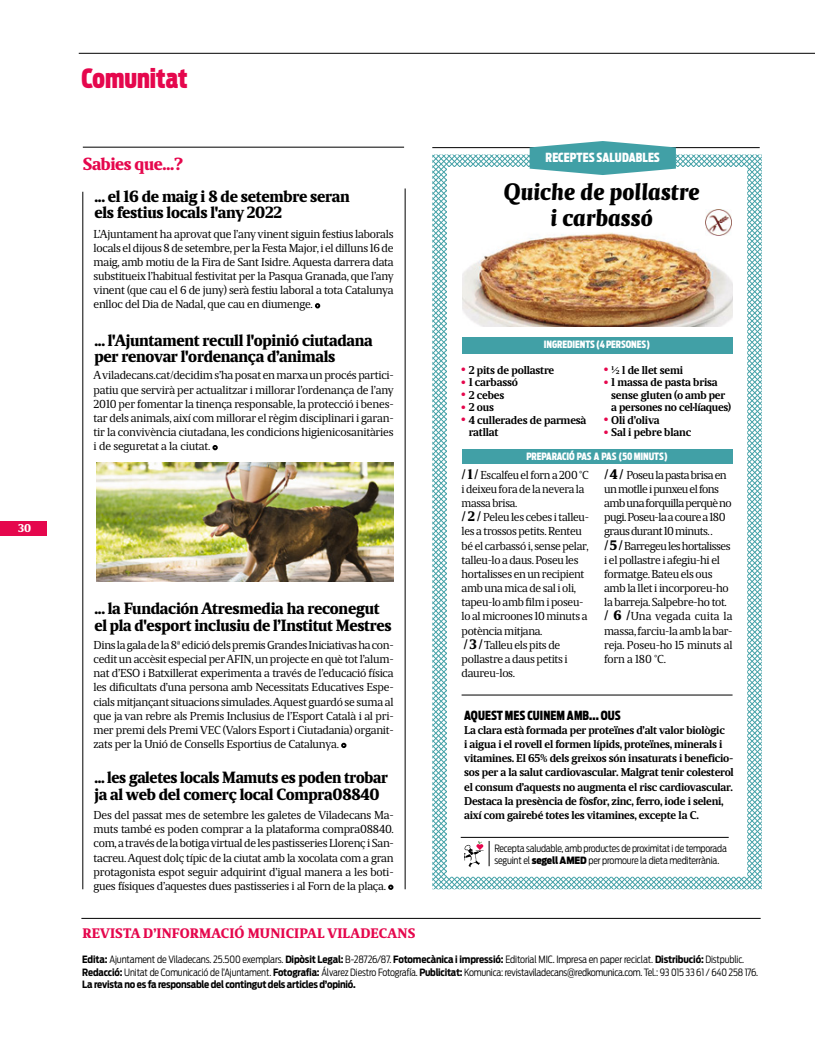
<style>
.page{position:relative;width:815px;height:1053px;background:#fff}
.page>*{position:absolute;margin:0;border:0;box-sizing:border-box;transform-origin:0 0}
.t1{font:900 26.25px "Antenna Extra Cond";color:#e5074d}
.t2{font:italic 900 23.75px/26.2px "Maga";letter-spacing:.01em;color:#000;text-align:center}
.t3{font:900 17.5px "Maga";letter-spacing:-.02em;color:#e5074d}
.t4{font:900 16.25px/16.2px "Maga";letter-spacing:-.015em;color:#000}
.t5{font:900 13.75px "Maga";letter-spacing:.01em;color:#e5074d}
.t6{font:900 12.5px "Antenna Extra Cond";letter-spacing:.005em;color:#000}
.t7{font:900 12.5px "Antenna Extra Cond";letter-spacing:.01em;color:#fff}
.t8{font:11.5px/14.1px "Maga";letter-spacing:-.025em;color:#000;text-align:justify}
.t9{font:700 11.25px/14.1px "Maga";letter-spacing:-.02em;color:#000}
.t10{font:900 11.25px "Maga";color:#fff}
.t11{font:300 10px/12.5px "Antenna Cond";letter-spacing:-.02em;color:#000}
.t12{font:900 10px "Antenna Extra Cond";letter-spacing:-.005em;color:#fff}
.s1{font-weight:900;font-size:13.75px}
.s2{font-weight:900}
.s3{font-weight:700}
</style>
<div class="page">
<div style="left:0;top:521px;width:46px;height:14px;background:#e5074d"></div>
<hr style="left:79px;top:53px;width:736px;height:1px;background:#000">
<hr style="left:81px;top:918px;width:680px;height:1px;background:#000">
<hr style="left:83px;top:147px;width:321px;height:1px;background:#000">
<hr style="left:83px;top:192px;width:1px;height:697px;background:#000">
<hr style="left:405px;top:188px;width:1px;height:701px;background:#000">
<svg style="left:315px;top:303px;width:5px;height:5px"></svg>
<svg style="left:212px;top:445px;width:6px;height:5px"></svg>
<hr style="left:432px;top:147px;width:328px;height:1px;background:#000">
<svg style="left:432px;top:154px;width:330px;height:500px"></svg>
<svg style="left:432px;top:654px;width:330px;height:235px"></svg>
<svg style="left:530px;top:141px;width:146px;height:34px"></svg>
<div style="left:462px;top:449px;width:271px;height:14px;background:#41a0a6"></div>
<div style="left:462px;top:337px;width:271px;height:16px;background:#41a0a6"></div>
<hr style="left:462px;top:694px;width:271px;height:1px;background:#000">
<hr style="left:461px;top:837px;width:268px;height:1px;background:#000">
<svg style="left:464px;top:840px;width:26px;height:27px"></svg>
<img style="left:462px;top:233px;width:270px;height:93px">
<img style="left:705px;top:210px;width:26px;height:26px">
<svg style="left:341px;top:742px;width:5px;height:6px"></svg>
<svg style="left:388px;top:884px;width:5px;height:5px"></svg>
<img style="left:96px;top:462px;width:298px;height:119px">
<p class="t10" style="left:-2px;top:522px;width:34px">921 3018</p>
<h1 class="t1" style="left:81px;top:64px;width:108px">Comunitat</h1>
<h3 class="t3" style="left:83px;top:154px;width:102px">Sabies que…?</h3>
<h3 class="t4" style="left:94px;top:188px;width:257px">... el 16 de maig i 8 de setembre seran els festius locals l'any 2022</h3>
<p class="t8" style="left:94px;top:226px;width:302px">L’Ajuntament ha aprovat que l’any vinent siguin festius laborals locals el dijous 8 de setembre, per la Festa Major, i el dilluns 16 de maig, amb motiu de la Fira de Sant Isidre. Aquesta darrera data substitueix l’habitual festivitat per la Pasqua Granada, que l’any vinent (que cau el 6 de juny) serà festiu laboral a tota Catalunya enlloc del Dia de Nadal, que cau en diumenge.</p>
<h3 class="t4" style="left:94px;top:332px;width:280px">... l'Ajuntament recull l'opinió ciutadana per renovar l'ordenança d’animals</h3>
<p class="t8" style="left:94px;top:368px;width:302px">A viladecans.cat/decidim s’ha posat en marxa un procés partici&shy;patiu que servirà per actualitzar i millorar l’ordenança de l’any 2010 per fomentar la tinença responsable, la protecció i benes&shy;tar dels animals, així com millorar el règim disciplinari i garan&shy;tir la convivència ciutadana, les condicions higienicosanitàries i de seguretat a la ciutat.</p>
<h3 class="t4" style="left:94px;top:600px;width:299px">... la Fundación Atresmedia ha reconegut el pla d'esport inclusiu de l’Institut Mestres</h3>
<p class="t8" style="left:94px;top:637px;width:302px">Dins la gala de la 8ª edició dels premis Grandes Iniciativas ha con&shy;cedit un accèsit especial per AFIN, un projecte en què tot l’alum&shy;nat d’ESO i Batxillerat experimenta a través de l’educació física les dificultats d’una persona amb Necessitats Educatives Espe&shy;cials mitjançant situacions simulades. Aquest guardó se suma al que ja van rebre als Premis Inclusius de l’Esport Català i al pri&shy;mer premi dels Premi VEC (Valors Esport i Ciutadania) organit&shy;zats per la Unió de Consells Esportius de Catalunya.</p>
<h3 class="t4" style="left:94px;top:769px;width:295px">... les galetes locals Mamuts es poden trobar ja al web del comerç local Compra08840</h3>
<p class="t8" style="left:94px;top:808px;width:302px">Des del passat mes de setembre les galetes de Viladecans Ma&shy;muts també es poden comprar a la plataforma compra08840. com, a través de la botiga virtual de les pastisseries Llorenç i San&shy;tacreu. Aquest dolç típic de la ciutat amb la xocolata com a gran protagonista espot seguir adquirint d’igual manera a les boti&shy;gues físiques d’aquestes dues pastisseries i al Forn de la plaça.</p>
<p class="t7" style="left:546px;top:150px;width:116px">RECEPTES SALUDABLES</p>
<h2 class="t2" style="left:503px;top:179px;width:198px">Quiche de pollastre i carbassó</h2>
<p class="t12" style="left:544px;top:338px;width:108px">INGREDIENTS (4 PERSONES)</p>
<p class="t9" style="left:462px;top:363px;width:94px"><sup>●</sup> 2 pits de pollastre</p>
<p class="t9" style="left:462px;top:375px;width:58px"><sup>●</sup> 1 carbassó</p>
<p class="t9" style="left:462px;top:388px;width:44px"><sup>●</sup> 2 cebes</p>
<p class="t9" style="left:462px;top:400px;width:34px"><sup>●</sup> 2 ous</p>
<p class="t9" style="left:469px;top:413px;width:119px;line-height:12.5px;text-indent:-7px"><sup>●</sup> 4 cullerades de parmesà ratllat</p>
<p class="t9" style="left:604px;top:363px;width:80px"><sup>●</sup> ½ l de llet semi</p>
<p class="t9" style="left:611px;top:376px;width:122px;line-height:12.5px;text-indent:-7px"><sup>●</sup> 1 massa de pasta brisa sense gluten (o amb per a persones no cel·líaques)</p>
<p class="t9" style="left:604px;top:413px;width:57px"><sup>●</sup> Oli d’oliva</p>
<p class="t9" style="left:604px;top:425px;width:89px"><sup>●</sup> Sal i pebre blanc</p>
<p class="t12" style="left:526px;top:451px;width:143px">PREPARACIÓ PAS A PAS (50 MINUTS)</p>
<p class="t8" style="left:462px;top:467px;width:129px;text-align:left"><span class="s1">/ 1 /</span> Escalfeu el forn a 200 °C i deixeu fora de la nevera la massa brisa.<br><span class="s1">/ 2 /</span> Peleu les cebes i talleu&shy;les a trossos petits. Renteu bé el carbassó i, sense pelar, talleu-lo a daus. Poseu les hortalisses en un recipient amb una mica de sal i oli, tapeu-lo amb film i poseu&shy;lo al microones 10 minuts a potència mitjana.<br><span class="s1">/ 3 /</span> Talleu els pits de pollastre a daus petits i daureu-los.</p>
<p class="t8" style="left:604px;top:467px;width:130px;text-align:left"><span class="s1">/ 4 /</span> Poseu la pasta brisa en un motlle i punxeu el fons amb una forquilla perquè no pugi. Poseu-la a coure a 180 graus durant 10 minuts. .<br><span class="s1">/ 5 /</span> Barregeu les hortalisses i el pollastre i afegiu-hi el formatge. Bateu els ous amb la llet i incorporeu-ho la barreja. Salpebre-ho tot. <span class="s1">/ 6 /</span>Una vegada cuita la massa, farciu-la amb la bar&shy;reja. Poseu-ho 15 minuts al forn a 180 °C.</p>
<p class="t6" style="left:464px;top:708px;width:158px">AQUEST MES CUINEM AMB... OUS</p>
<p class="t9" style="left:464px;top:723px;width:271px">La clara està formada per proteïnes d’alt valor biològic<br>i aigua i el rovell el formen lípids, proteïnes, minerals i vitamines. El 65% dels greixos són insaturats i beneficio&shy;sos per a la salut cardiovascular. Malgrat tenir colesterol el consum d’aquests no augmenta el risc cardiovascular.<br>Destaca la presència de fòsfor, zinc, ferro, iode i seleni, així com gairebé totes les vitamines, excepte la C.</p>
<p class="t11" style="left:494px;top:842px;width:234px;line-height:11.2px">Recepta saludable, amb productes de proximitat i de temporada seguint el <span class="s2">segell AMED</span> per promoure la dieta mediterrània.</p>
<p class="t5" style="left:82px;top:924px;width:334px">REVISTA D’INFORMACIÓ MUNICIPAL VILADECANS</p>
<p class="t11" style="left:82px;top:953px;width:677px"><span class="s3">Edita:</span> Ajuntament de Viladecans. 25.500 exemplars. <span class="s3">Dipòsit Legal:</span> B-28726/87. <span class="s3">Fotomecànica i impressió:</span> Editorial MIC. Impresa en paper reciclat. <span class="s3">Distribució:</span> Distpublic.<br><span class="s3">Redacció:</span> Unitat de Comunicació de l’Ajuntament. <span class="s3">Fotografia:</span> Álvarez Diestro Fotografía. <span class="s3">Publicitat:</span> Komunica: revistaviladecans@redkomunica.com. Tel.: 93 015 33 61 / 640 258 176.<br><span class="s3">La revista no es fa responsable del contingut dels articles d’opinió.</span></p>
</div>
